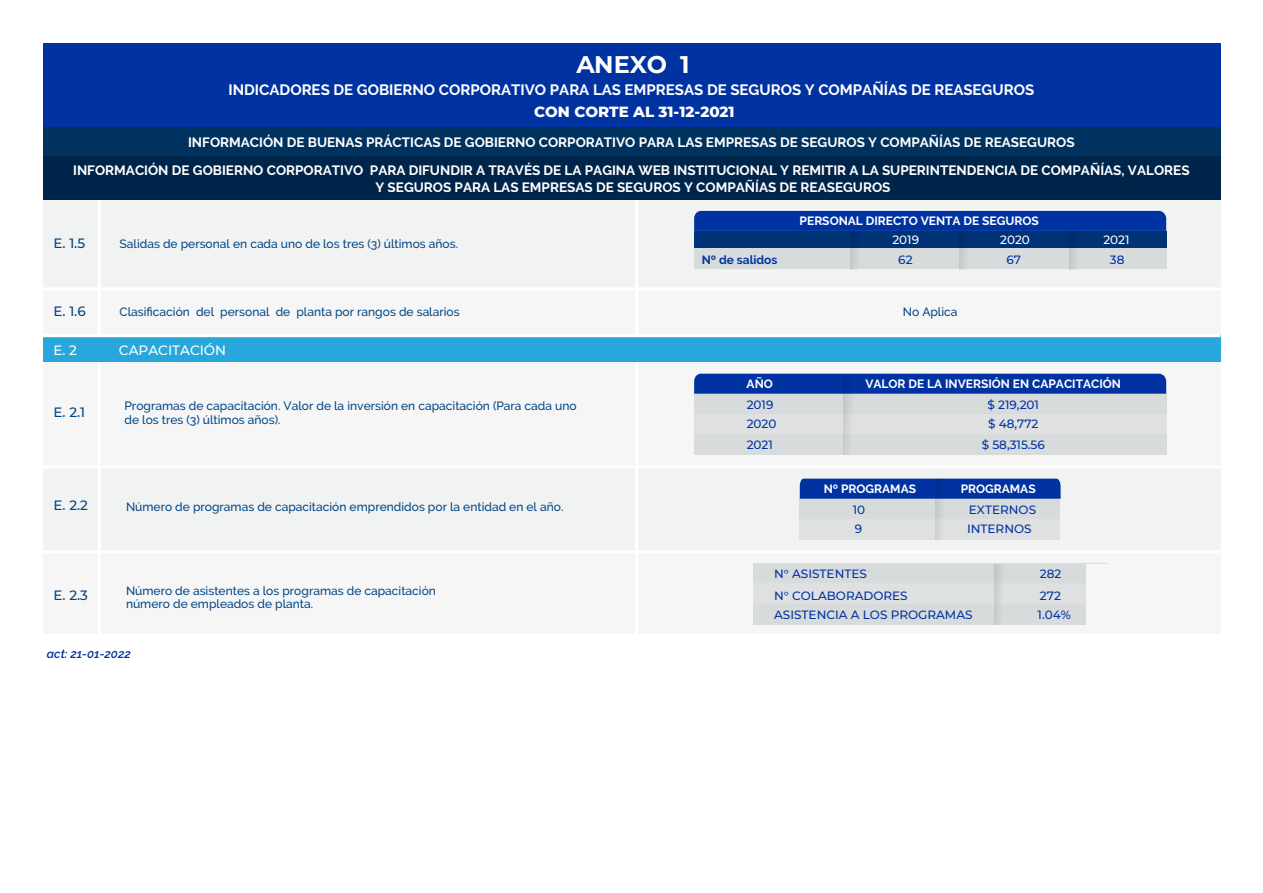
<style>
.page{position:relative;width:1263px;height:893px;background:#fff}
.page>*{position:absolute;margin:0;border:0;box-sizing:border-box;transform-origin:0 0}
.t1{font:700 24px "Montserrat";letter-spacing:-.005em;color:#fff}
.t2{font:700 15px "Raleway";color:#fff}
.t3{font:800 15px "Montserrat";color:#fff}
.t4{font:700 13.5px/28.5px "Raleway";color:#fff;text-align:center}
.t5{font:500 13.5px "Montserrat";color:#004584}
.t6{font:500 13.5px "Montserrat";color:#fff}
.t7{font:500 12px/13.5px "Raleway";color:#004584}
.t8{font:500 12px/23px "Montserrat";color:#0033a1}
.t9{font:700 12px "Raleway";color:#fff}
.t10{font:italic 600 12px "Raleway";color:#0033a1}
.t11{font:500 12px "Montserrat";color:#fff}
.t12{font:700 12px "Raleway";color:#0033a1}
</style>
<div class="page">
<div style="left:43px;top:200px;width:1177px;height:89px;background:#f1f2f2"></div>
<div style="left:43px;top:467px;width:1177px;height:85px;background:#f1f2f2"></div>
<div style="left:43px;top:552px;width:1177px;height:81px;background:#f6f6f7"></div>
<div style="left:43px;top:289px;width:1177px;height:47px;background:#f6f6f7"></div>
<div style="left:43px;top:362px;width:1177px;height:105px;background:#f6f6f7"></div>
<div style="left:43px;top:43px;width:1177px;height:84px;background:#0033a1"></div>
<div style="left:43px;top:127px;width:1177px;height:29px;background:#003260"></div>
<div style="left:43px;top:156px;width:1177px;height:44px;background:#00254b"></div>
<hr style="left:635px;top:200px;width:3px;height:650px;background:#fff">
<hr style="left:98px;top:200px;width:3px;height:650px;background:#fff">
<div style="left:43px;top:336px;width:1177px;height:26px;background:#27a7dc"></div>
<div style="left:694px;top:231px;width:472px;height:18px;background:#003276"></div>
<div style="left:694px;top:249px;width:472px;height:20px;background:#d8dbdc"></div>
<svg style="left:851px;top:231px;width:23px;height:38px"></svg>
<svg style="left:959px;top:231px;width:24px;height:39px"></svg>
<svg style="left:1070px;top:231px;width:23px;height:39px"></svg>
<div style="left:694px;top:211px;width:472px;height:20px;background:#0033a1"></div>
<div style="left:694px;top:394px;width:472px;height:20px;background:#d8dbdc"></div>
<div style="left:694px;top:414px;width:472px;height:20px;background:#dee0e1"></div>
<div style="left:694px;top:434px;width:472px;height:20px;background:#d8dbdc"></div>
<div style="left:694px;top:374px;width:472px;height:20px;background:#0033a1"></div>
<svg style="left:844px;top:377px;width:23px;height:77px"></svg>
<div style="left:800px;top:499px;width:260px;height:20px;background:#d8dbdc"></div>
<div style="left:800px;top:519px;width:260px;height:20px;background:#dee0e1"></div>
<div style="left:800px;top:479px;width:261px;height:20px;background:#0033a1"></div>
<svg style="left:935px;top:479px;width:24px;height:60px"></svg>
<div style="left:753px;top:563px;width:333px;height:21px;background:#d8dbdc"></div>
<div style="left:753px;top:584px;width:333px;height:20px;background:#dee0e1"></div>
<div style="left:753px;top:604px;width:333px;height:20px;background:#d8dbdc"></div>
<div style="left:994px;top:564px;width:24px;height:61px;background:linear-gradient(to right,#ced1d2,#dee0e1)"></div>
<hr style="left:43px;top:287px;width:1177px;height:3px;background:#fff">
<hr style="left:43px;top:334px;width:1177px;height:3px;background:#fff">
<hr style="left:43px;top:466px;width:1177px;height:3px;background:#fff">
<hr style="left:43px;top:550px;width:1177px;height:3px;background:#fff">
<h1 class="t1" style="left:576px;top:48px;width:115px">ANEXO 1</h1>
<p class="t2" style="left:228px;top:81px;width:807px">INDICADORES DE GOBIERNO CORPORATIVO PARA LAS EMPRESAS DE SEGUROS Y COMPAÑÍAS DE REASEGUROS</p>
<p class="t4" style="left:73px;top:128px;width:1118px">INFORMACIÓN DE BUENAS PRÁCTICAS DE GOBIERNO CORPORATIVO PARA LAS EMPRESAS DE SEGUROS Y COMPAÑÍAS DE REASEGUROS<br>INFORMACIÓN DE GOBIERNO CORPORATIVO PARA DIFUNDIR A TRAVÉS DE LA PAGINA WEB INSTITUCIONAL Y REMITIR A LA SUPERINTENDENCIA DE COMPAÑÍAS, VALORES</p>
<p class="t4" style="left:375px;top:173px;width:517px">Y SEGUROS PARA LAS EMPRESAS DE SEGUROS Y COMPAÑÍAS DE REASEGUROS</p>
<p class="t3" style="left:534px;top:101px;width:202px">CON CORTE AL 31-12-2021</p>
<p class="t9" style="left:800px;top:214px;width:241px">PERSONAL DIRECTO VENTA DE SEGUROS</p>
<p class="t5" style="left:54px;top:234px;width:33px">E. 1.5</p>
<p class="t7" style="left:120px;top:237px;width:340px">Salidas de personal en cada uno de los tres (3) últimos años.</p>
<p class="t11" style="left:892px;top:231px;width:28px">2019</p>
<p class="t11" style="left:1000px;top:231px;width:31px">2020</p>
<p class="t11" style="left:1103px;top:231px;width:28px">2021</p>
<p class="t12" style="left:702px;top:253px;width:77px">Nº de salidos</p>
<p class="t8" style="left:898px;top:247px;width:16px">62</p>
<p class="t8" style="left:1006px;top:247px;width:16px">67</p>
<p class="t8" style="left:1110px;top:247px;width:16px">38</p>
<p class="t5" style="left:54px;top:302px;width:34px">E. 1.6</p>
<p class="t7" style="left:120px;top:305px;width:342px">Clasificación del personal de planta por rangos de salarios</p>
<p class="t7" style="left:903px;top:305px;width:56px">No Aplica</p>
<p class="t6" style="left:54px;top:341px;width:25px">E. 2</p>
<p class="t6" style="left:119px;top:341px;width:109px">CAPACITACIÓN</p>
<p class="t9" style="left:747px;top:377px;width:28px">AÑO</p>
<p class="t9" style="left:865px;top:377px;width:257px">VALOR DE LA INVERSIÓN EN CAPACITACIÓN</p>
<p class="t5" style="left:54px;top:403px;width:33px">E. 2.1</p>
<p class="t5" style="left:54px;top:496px;width:36px">E. 2.2</p>
<p class="t5" style="left:54px;top:586px;width:36px">E. 2.3</p>
<p class="t7" style="left:124px;top:399px;width:454px">Programas de capacitación. Valor de la inversión en capacitación (Para cada uno de los tres (3) últimos años).</p>
<p class="t8" style="left:747px;top:392px;width:28px">2019</p>
<p class="t8" style="left:987px;top:394px;width:53px;line-height:19.2px">$ 219,201 $ 48,772</p>
<p class="t8" style="left:982px;top:433px;width:65px">$ 58,315.56</p>
<p class="t8" style="left:747px;top:412px;width:31px;line-height:21.3px">2020<br>2021</p>
<p class="t7" style="left:126px;top:500px;width:439px">Número de programas de capacitación emprendidos por la entidad en el año.</p>
<p class="t7" style="left:126px;top:584px;width:311px">Número de asistentes a los programas de capacitación número de empleados de planta.</p>
<p class="t9" style="left:824px;top:482px;width:94px">Nº PROGRAMAS</p>
<p class="t9" style="left:961px;top:482px;width:77px">PROGRAMAS</p>
<p class="t8" style="left:853px;top:497px;width:14px">10</p>
<p class="t8" style="left:969px;top:497px;width:69px">EXTERNOS</p>
<p class="t8" style="left:855px;top:517px;width:9px">9</p>
<p class="t8" style="left:967px;top:517px;width:66px">INTERNOS</p>
<p class="t8" style="left:774px;top:561px;width:135px">N° ASISTENTES<br>N° COLABORADORES</p>
<p class="t8" style="left:774px;top:603px;width:200px">ASISTENCIA A LOS PROGRAMAS</p>
<p class="t8" style="left:1040px;top:561px;width:23px">282<br>272</p>
<p class="t8" style="left:1038px;top:603px;width:35px">1.04%</p>
<p class="t10" style="left:47px;top:647px;width:85px">act: 21-01-2022</p>
</div>
